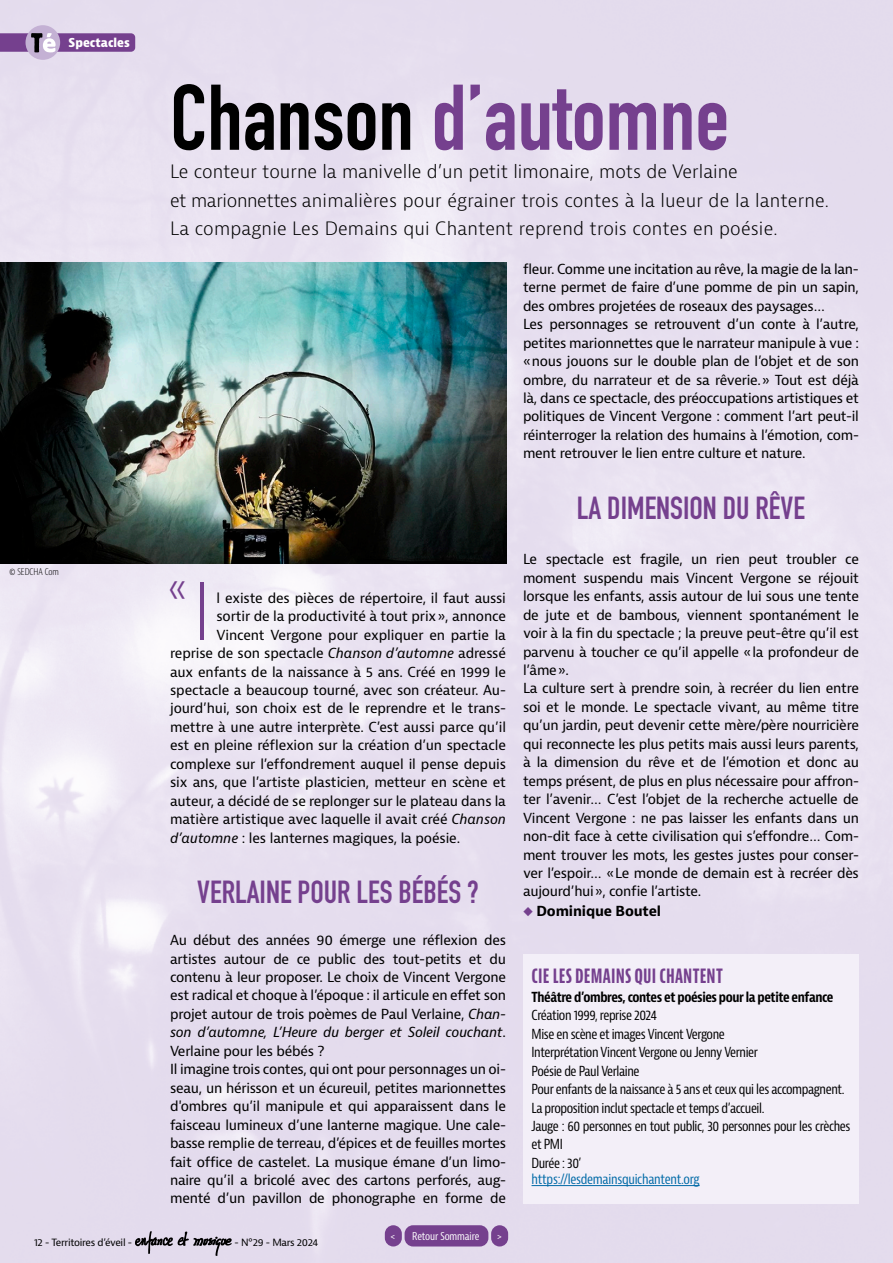
<style>
.page{position:relative;width:893px;height:1263px;background:#fff}
.page>*{position:absolute;margin:0;border:0;box-sizing:border-box;transform-origin:0 0}
.t1{font:700 91.5px "DIN Condensed";color:#75408e}
.t2{font:300 condensed 76.5px "Bernina Sans";color:#75408e}
.t3{font:300 condensed 48.6px "Bernina Sans";color:#75408e}
.t4{font:700 31.5px "DIN Condensed";color:#75408e}
.t5{font:700 extra-condensed 21px "Bernina Sans";letter-spacing:.01em;color:#75408e}
.t6{font:300 18px/28.5px "Bernina Sans";letter-spacing:.005em;color:#000}
.t7{font:13.5px/18.5px "Bernina Sans";letter-spacing:-.02em;color:#000}
.t8{font:condensed 13.5px/18.5px "Bernina Sans";letter-spacing:-.03em;color:#000}
.t9{font:700 condensed 13.5px "Bernina Sans";letter-spacing:-.03em;color:#000}
.t10{font:condensed 13.5px "Bernina Sans";letter-spacing:-.02em;color:#006aa7}
.t11{font:700 13.5px "Bernina Sans";letter-spacing:-.01em;color:#000}
.t12{font:700 condensed 12px "Bernina Sans";color:#fff}
.t13{font:condensed 10.5px "Bernina Sans";letter-spacing:-.01em;color:#fff}
.t14{font:9.75px "Bernina Sans";letter-spacing:-.03em;color:#000}
.t15{font:300 condensed 9px "Bernina Sans";letter-spacing:-.005em;color:#000}
.s1{color:#000}
.s2{font-style:italic}
.s3{color:#75408e}
</style>
<div class="page">
<img style="left:0;top:0;width:893px;height:1263px">
<div style="left:405px;top:1225px;width:83px;height:21px;background:#75408e;border-radius:9px"></div>
<div style="left:491px;top:1225px;width:17px;height:21px;background:#75408e;border-radius:9px"></div>
<div style="left:385px;top:1225px;width:17px;height:21px;background:#75408e;border-radius:9px"></div>
<div style="left:26px;top:25px;width:34px;height:35px;background:#c4b1d4;border-radius:50%"></div>
<svg style="left:0;top:33px;width:135px;height:19px;background:#855b9a"></svg>
<div style="left:523px;top:954px;width:336px;height:249px;background:#f3eff8"></div>
<hr style="left:531px;top:1185px;width:169px;height:1px;background:#006aa7">
<img style="left:0;top:263px;width:506px;height:300px">
<img style="left:134px;top:1231px;width:98px;height:25px">
<p class="t12" style="left:69px;top:35px;width:63px">Spectacles</p>
<p class="t15" style="left:9px;top:567px;width:51px">© SEDCHA Com</p>
<h1 class="t1" style="left:170px;top:56px;width:561px"><span class="s1">Chanson</span> d’automne</h1>
<h3 class="t6" style="left:170px;top:158px;width:660px">Le conteur tourne la manivelle d’un petit limonaire, mots de Verlaine<br>et marionnettes animalières pour égrainer trois contes à la lueur de la lanterne.<br>La compagnie Les Demains qui Chantent reprend trois contes en poésie.</h3>
<h3 class="t3" style="left:168px;top:558px;width:21px">«</h3>
<h2 class="t2" style="left:194px;top:565px;width:18px">I</h2>
<p class="t7" style="left:216px;top:589px;width:291px">l existe des pièces de répertoire, il faut aussi</p>
<p class="t7" style="left:216px;top:607px;width:291px">sortir de la productivité à tout prix», annonce</p>
<p class="t7" style="left:216px;top:626px;width:291px">Vincent Vergone pour expliquer en partie la</p>
<p class="t7" style="left:170px;top:644px;width:337px">reprise de son spectacle <span class="s2">Chanson d’automne</span> adressé</p>
<p class="t7" style="left:170px;top:663px;width:337px">aux enfants de la naissance à 5 ans. Créé en 1999 le</p>
<p class="t7" style="left:170px;top:681px;width:337px">spectacle a beaucoup tourné, avec son créateur. Au-</p>
<p class="t7" style="left:170px;top:699px;width:337px">jourd’hui, son choix est de le reprendre et le trans-</p>
<p class="t7" style="left:170px;top:718px;width:337px">mettre à une autre interprète. C’est aussi parce qu’il</p>
<p class="t7" style="left:170px;top:736px;width:337px">est en pleine réflexion sur la création d’un spectacle</p>
<p class="t7" style="left:170px;top:755px;width:337px">complexe sur l’effondrement auquel il pense depuis</p>
<p class="t7" style="left:170px;top:773px;width:337px">six ans, que l’artiste plasticien, metteur en scène et</p>
<p class="t7" style="left:170px;top:792px;width:337px">auteur, a décidé de se replonger sur le plateau dans la</p>
<p class="t7" style="left:170px;top:810px;width:337px">matière artistique avec laquelle il avait créé <span class="s2">Chanson</span></p>
<p class="t7" style="left:170px;top:829px;width:292px"><span class="s2">d’automne</span> : les lanternes magiques, la poésie.</p>
<h3 class="t4" style="left:197px;top:870px;width:283px">VERLAINE POUR LES BÉBÉS ?</h3>
<p class="t7" style="left:170px;top:931px;width:337px">Au début des années 90 émerge une réflexion des artistes autour de ce public des tout-petits et du contenu à leur proposer. Le choix de Vincent Vergone est radical et choque à l’époque : il articule en effet son projet autour de trois poèmes de Paul Verlaine, <span class="s2">Chan&shy;son d’automne, L’Heure du berger et Soleil couchant</span>.<br>Verlaine pour les bébés ?<br>Il imagine trois contes, qui ont pour personnages un oi&shy;seau, un hérisson et un écureuil, petites marionnettes d'ombres qu’il manipule et qui apparaissent dans le faisceau lumineux d’une lanterne magique. Une cale&shy;basse remplie de terreau, d’épices et de feuilles mortes fait office de castelet. La musique émane d’un limo&shy;naire qu’il a bricolé avec des cartons perforés, aug&shy;menté d’un pavillon de phonographe en forme de</p>
<p class="t7" style="left:523px;top:260px;width:337px">fleur. Comme une incitation au rêve, la magie de la lan&shy;terne permet de faire d’une pomme de pin un sapin, des ombres projetées de roseaux des paysages…<br>Les personnages se retrouvent d’un conte à l’autre, petites marionnettes que le narrateur manipule à vue : «nous jouons sur le double plan de l’objet et de son ombre, du narrateur et de sa rêverie.» Tout est déjà là, dans ce spectacle, des préoccupations artistiques et politiques de Vincent Vergone : comment l’art peut-il réinterroger la relation des humains à l’émotion, com&shy;ment retrouver le lien entre culture et nature.</p>
<h3 class="t4" style="left:577px;top:487px;width:230px">LA DIMENSION DU RÊVE</h3>
<p class="t7" style="left:523px;top:550px;width:337px">Le spectacle est fragile, un rien peut troubler ce moment suspendu mais Vincent Vergone se réjouit lorsque les enfants, assis autour de lui sous une tente de jute et de bambous, viennent spontanément le voir à la fin du spectacle ; la preuve peut-être qu’il est parvenu à toucher ce qu’il appelle «la profondeur de l’âme».<br>La culture sert à prendre soin, à recréer du lien entre soi et le monde. Le spectacle vivant, au même titre qu’un jardin, peut devenir cette mère/père nourricière qui reconnecte les plus petits mais aussi leurs parents, à la dimension du rêve et de l’émotion et donc au temps présent, de plus en plus nécessaire pour affron&shy;ter l’avenir… C’est l’objet de la recherche actuelle de Vincent Vergone : ne pas laisser les enfants dans un non-dit face à cette civilisation qui s’effondre… Com&shy;ment trouver les mots, les gestes justes pour conser&shy;ver l’espoir… «Le monde de demain est à recréer dès aujourd’hui», confie l’artiste.</p>
<p class="t11" style="left:523px;top:902px;width:140px"><span class="s3">◆</span> Dominique Boutel</p>
<h3 class="t5" style="left:531px;top:963px;width:193px">CIE LES DEMAINS QUI CHANTENT</h3>
<p class="t9" style="left:531px;top:988px;width:303px">Théâtre d’ombres, contes et poésies pour la petite enfance</p>
<p class="t8" style="left:531px;top:1006px;width:320px">Création 1999, reprise 2024<br>Mise en scène et images Vincent Vergone<br>Interprétation Vincent Vergone ou Jenny Vernier<br>Poésie de Paul Verlaine<br>Pour enfants de la naissance à 5 ans et ceux qui les accompagnent.<br>La proposition inclut spectacle et temps d’accueil.<br>Jauge : 60 personnes en tout public, 30 personnes pour les crèches et PMI<br>Durée : 30’</p>
<p class="t10" style="left:531px;top:1171px;width:170px">https://lesdemainsquichantent.org</p>
<p class="t14" style="left:34px;top:1236px;width:100px">12 - Territoires d’éveil -</p>
<p class="t14" style="left:235px;top:1236px;width:85px">- N°29 - Mars 2024</p>
<p class="t13" style="left:390px;top:1230px;width:7px">&lt;</p>
<p class="t13" style="left:412px;top:1230px;width:69px">Retour Sommaire</p>
<p class="t13" style="left:496px;top:1230px;width:7px">&gt;</p>
</div>
